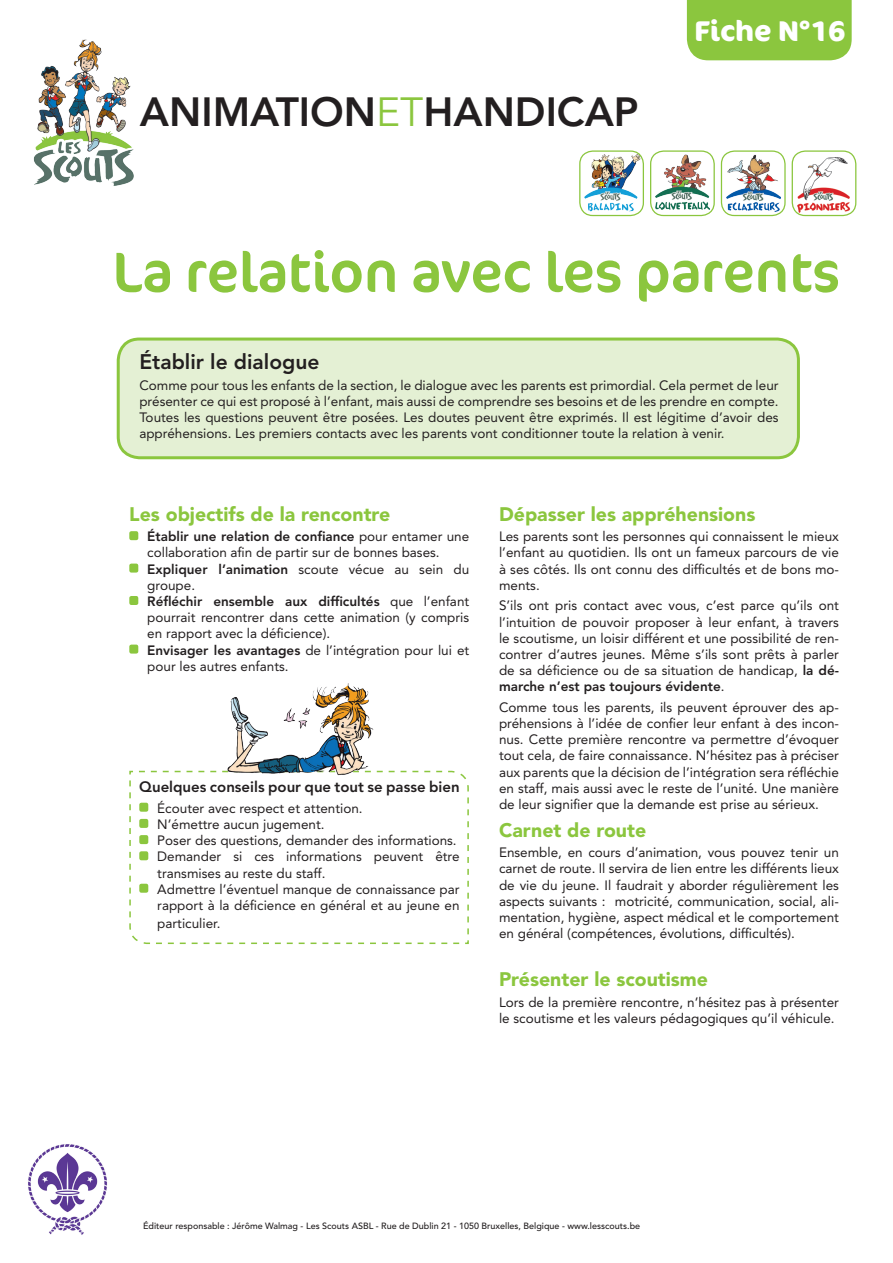
<style>
.page{position:relative;width:893px;height:1263px;background:#fff}
.page>*{position:absolute;margin:0;border:0;box-sizing:border-box;transform-origin:0 0}
.t1{font:57px "Cocon OT";color:#8bc63e}
.t2{font:800 40.5px "Avenir LT Std";color:#231f20}
.t3{font:700 28.5px "Cocon OT";color:#fff}
.t4{font:800 21px "Avenir LT Std";color:#231f20}
.t5{font:900 19.5px "Avenir LT Std";color:#8bc63e}
.t6{font:800 15px "Avenir LT Std";color:#231f20}
.t7{font:13.5px/16.2px "Avenir LT Std";color:#231f20;text-align:justify}
.t8{font:500 9px "Avenir LT Std";color:#231f20}
.s1{font-weight:400;color:#8bc63e}
.s2{font-weight:800}
</style>
<div class="page">
<svg style="left:129px;top:770px;width:340px;height:175px"></svg>
<div style="left:129px;top:531px;width:9px;height:9px;background:#8bc63e;border-radius:2px"></div>
<div style="left:129px;top:564px;width:9px;height:9px;background:#8bc63e;border-radius:2px"></div>
<div style="left:129px;top:596px;width:9px;height:9px;background:#8bc63e;border-radius:2px"></div>
<div style="left:129px;top:645px;width:9px;height:9px;background:#8bc63e;border-radius:2px"></div>
<div style="left:687px;top:0;width:165px;height:60px;background:#8bc63e"></div>
<img style="left:33px;top:39px;width:101px;height:147px">
<img style="left:28px;top:1144px;width:79px;height:91px">
<img style="left:584px;top:154px;width:56px;height:57px">
<div style="left:579px;top:150px;width:65px;height:66px;border:1px solid #8bc63e;border-radius:13px"></div>
<img style="left:656px;top:155px;width:53px;height:54px">
<div style="left:650px;top:150px;width:65px;height:66px;border:1px solid #8bc63e;border-radius:13px"></div>
<img style="left:726px;top:154px;width:54px;height:57px">
<div style="left:721px;top:150px;width:65px;height:66px;border:1px solid #8bc63e;border-radius:13px"></div>
<img style="left:797px;top:158px;width:53px;height:54px">
<div style="left:792px;top:150px;width:64px;height:66px;border:1px solid #8bc63e;border-radius:13px"></div>
<div style="left:118px;top:339px;width:680px;height:119px;background:#e4f0d4;border-radius:21px"></div>
<div style="left:117px;top:338px;width:683px;height:121px;border:3px solid #8bc63e;border-radius:21px"></div>
<div style="left:139px;top:803px;width:9px;height:9px;background:#8bc63e;border-radius:2px"></div>
<div style="left:139px;top:819px;width:9px;height:9px;background:#8bc63e;border-radius:2px"></div>
<div style="left:139px;top:835px;width:9px;height:9px;background:#8bc63e;border-radius:2px"></div>
<div style="left:139px;top:851px;width:9px;height:9px;background:#8bc63e;border-radius:2px"></div>
<div style="left:139px;top:884px;width:9px;height:9px;background:#8bc63e;border-radius:2px"></div>
<img style="left:223px;top:683px;width:152px;height:99px">
<h2 class="t2" style="left:140px;top:88px;width:500px">Animation<span class="s1">ET</span>handicap</h2>
<h3 class="t3" style="left:694px;top:14px;width:153px">Fiche N°16</h3>
<h1 class="t1" style="left:112px;top:239px;width:729px">La relation avec les parents</h1>
<h3 class="t4" style="left:139px;top:350px;width:182px">établir le dialogue</h3>
<p class="t7" style="left:139px;top:377px;width:641px">Comme pour tous les enfants de la section, le dialogue avec les parents est primordial. Cela permet de leur présenter ce qui est proposé à l’enfant, mais aussi de comprendre ses besoins et de les prendre en compte.<br>Toutes les questions peuvent être posées. Les doutes peuvent être exprimés. Il est légitime d’avoir des appréhensions. Les premiers contacts avec les parents vont conditionner toute la relation à venir.</p>
<h3 class="t5" style="left:129px;top:502px;width:263px">Les objectifs de la rencontre</h3>
<p class="t7" style="left:147px;top:529px;width:323px;text-align:left"><span class="s2">Établir une relation de confiance</span> pour entamer une collaboration afin de partir sur de bonnes bases.<br><span class="s2">Expliquer l’animation</span> scoute vécue au sein du groupe.<br><span class="s2">Réfléchir ensemble aux difficultés</span> que l’enfant pourrait rencontrer dans cette animation (y compris en rapport avec la déficience).<br><span class="s2">Envisager les avantages</span> de l’intégration pour lui et pour les autres enfants.</p>
<p class="t6" style="left:139px;top:778px;width:322px">Quelques conseils pour que tout se passe bien</p>
<p class="t7" style="left:157px;top:800px;width:304px;text-align:left">écouter avec respect et attention.<br>N’émettre aucun jugement.<br>Poser des questions, demander des informations.<br>Demander si ces informations peuvent être transmises au reste du staff.<br>Admettre l’éventuel manque de connaissance par rapport à la déficience en général et au jeune en</p>
<p class="t7" style="left:157px;top:915px;width:65px">particulier.</p>
<h3 class="t5" style="left:499px;top:502px;width:258px">Dépasser les appréhensions</h3>
<p class="t7" style="left:499px;top:529px;width:341px">Les parents sont les personnes qui connaissent le mieux l’enfant au quotidien. Ils ont un fameux parcours de vie à ses côtés. Ils ont connu des difficultés et de bons mo&shy;ments.</p>
<p class="t7" style="left:499px;top:598px;width:341px">S’ils ont pris contact avec vous, c’est parce qu’ils ont l’intuition de pouvoir proposer à leur enfant, à travers le scoutisme, un loisir différent et une possibilité de ren&shy;contrer d’autres jeunes. Même s’ils sont prêts à parler de sa déficience ou de sa situation de handicap, <span class="s2">la dé&shy;marche n’est pas toujours évidente</span>.</p>
<p class="t7" style="left:499px;top:699px;width:341px">Comme tous les parents, ils peuvent éprouver des ap&shy;préhensions à l’idée de confier leur enfant à des incon&shy;nus. Cette première rencontre va permettre d’évoquer tout cela, de faire connaissance. N’hésitez pas à préciser aux parents que la décision de l’intégration sera réfléchie en staff, mais aussi avec le reste de l’unité. Une manière de leur signifier que la demande est prise au sérieux.</p>
<h3 class="t5" style="left:499px;top:818px;width:149px">Carnet de route</h3>
<p class="t7" style="left:499px;top:844px;width:341px">Ensemble, en cours d’animation, vous pouvez tenir un carnet de route. Il servira de lien entre les différents lieux de vie du jeune. Il faudrait y aborder régulièrement les aspects suivants : motricité, communication, social, ali&shy;mentation, hygiène, aspect médical et le comportement en général (compétences, évolutions, difficultés).</p>
<h3 class="t5" style="left:499px;top:968px;width:211px">Présenter le scoutisme</h3>
<p class="t7" style="left:499px;top:994px;width:341px">Lors de la première rencontre, n’hésitez pas à présenter le scoutisme et les valeurs pédagogiques qu’il véhicule.</p>
<p class="t8" style="left:143px;top:1220px;width:499px">éditeur responsable : Jérôme Walmag - Les Scouts ASBL - Rue de Dublin 21 - 1050 Bruxelles, Belgique - www.lesscouts.be</p>
</div>
